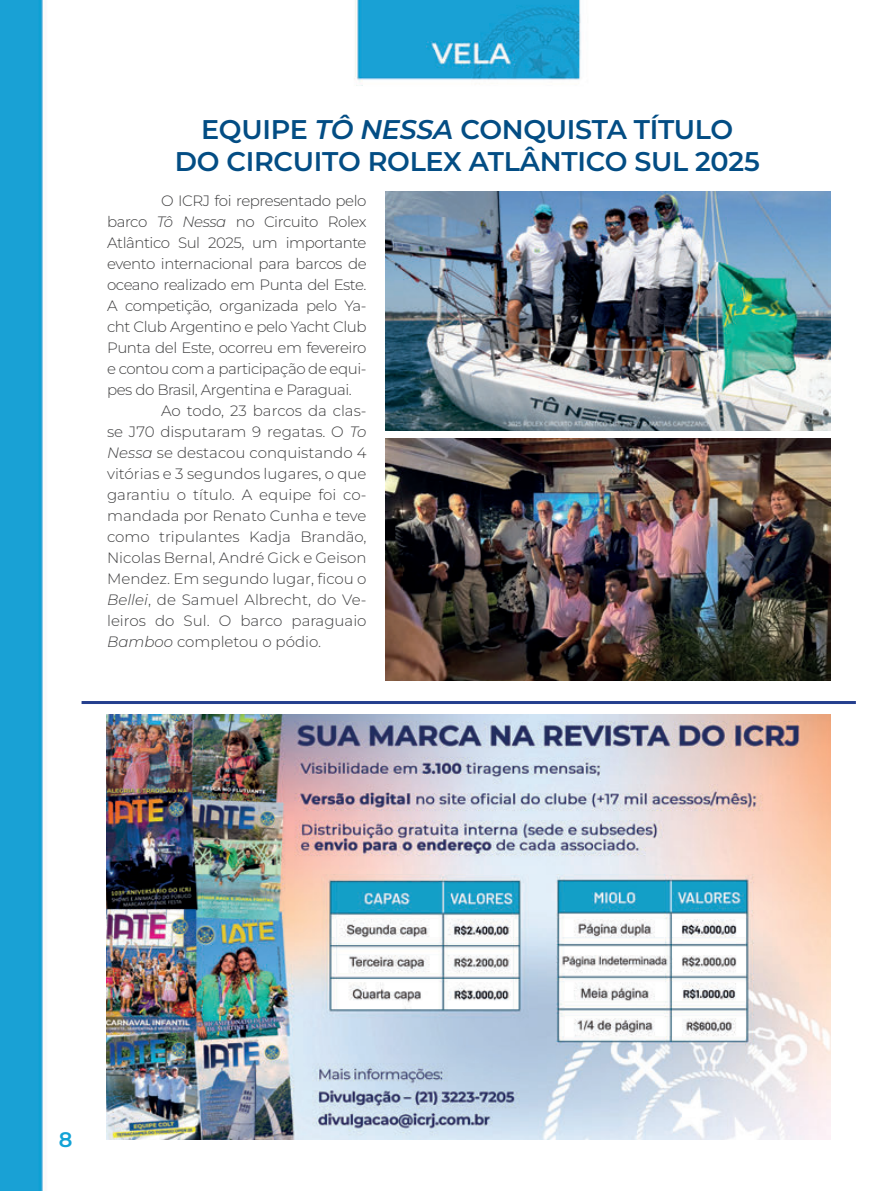
<style>
.page{position:relative;width:895px;height:1191px;background:#fff}
.page>*{position:absolute;margin:0;border:0;box-sizing:border-box;transform-origin:0 0}
.Titulo{font:600 27px "Montserrat";letter-spacing:-.01em;color:#034d84}
.t1{font:600 21px "Montserrat";color:#13a3d6}
.Texto_Principal{font:300 15px/21px "Montserrat";letter-spacing:-.03em;color:#3e3e3f;text-align:justify}
.s1{font-style:italic}
</style>
<div class="page">
<img style="left:0;top:0;width:856px;height:1191px">
<img style="left:386px;top:439px;width:444px;height:241px">
<img style="left:385px;top:192px;width:445px;height:238px">
<img style="left:107px;top:714px;width:723px;height:425px">
<hr style="left:82px;top:701px;width:773px;height:3px;background:#253f8e">
<p class="Titulo" style="left:201px;top:111px;width:533px">EQUIPE <span class="s1">TÔ NESSA</span> CONQUISTA TÍTULO</p>
<p class="Titulo" style="left:175px;top:143px;width:586px">DO CIRCUITO ROLEX ATLÂNTICO SUL 2025</p>
<p class="Texto_Principal" style="left:107px;top:189px;width:261px;text-indent:54px">O ICRJ foi representado pelo barco <span class="s1">Tô Nessa</span> no Circuito Rolex Atlântico Sul 2025, um importante evento internacional para barcos de oceano realizado em Punta del Este.<br>A competição, organizada pelo Ya&shy;cht Club Argentino e pelo Yacht Club Punta del Este, ocorreu em fevereiro e contou com a participação de equi&shy;pes do Brasil, Argentina e Paraguai.</p>
<p class="Texto_Principal" style="left:107px;top:399px;width:261px;text-indent:54px">Ao todo, 23 barcos da clas&shy;se J70 disputaram 9 regatas. O <span class="s1">To Nessa</span> se destacou conquistando 4 vitórias e 3 segundos lugares, o que garantiu o título. A equipe foi co&shy;mandada por Renato Cunha e teve como tripulantes Kadja Brandão, Nicolas Bernal, André Gick e Geison Mendez. Em segundo lugar, ficou o <span class="s1">Bellei</span>, de Samuel Albrecht, do Ve&shy;leiros do Sul. O barco paraguaio <span class="s1">Bamboo</span> completou o pódio.</p>
<h2 class="t1" style="left:59px;top:1125px;width:15px">8</h2>
</div>
